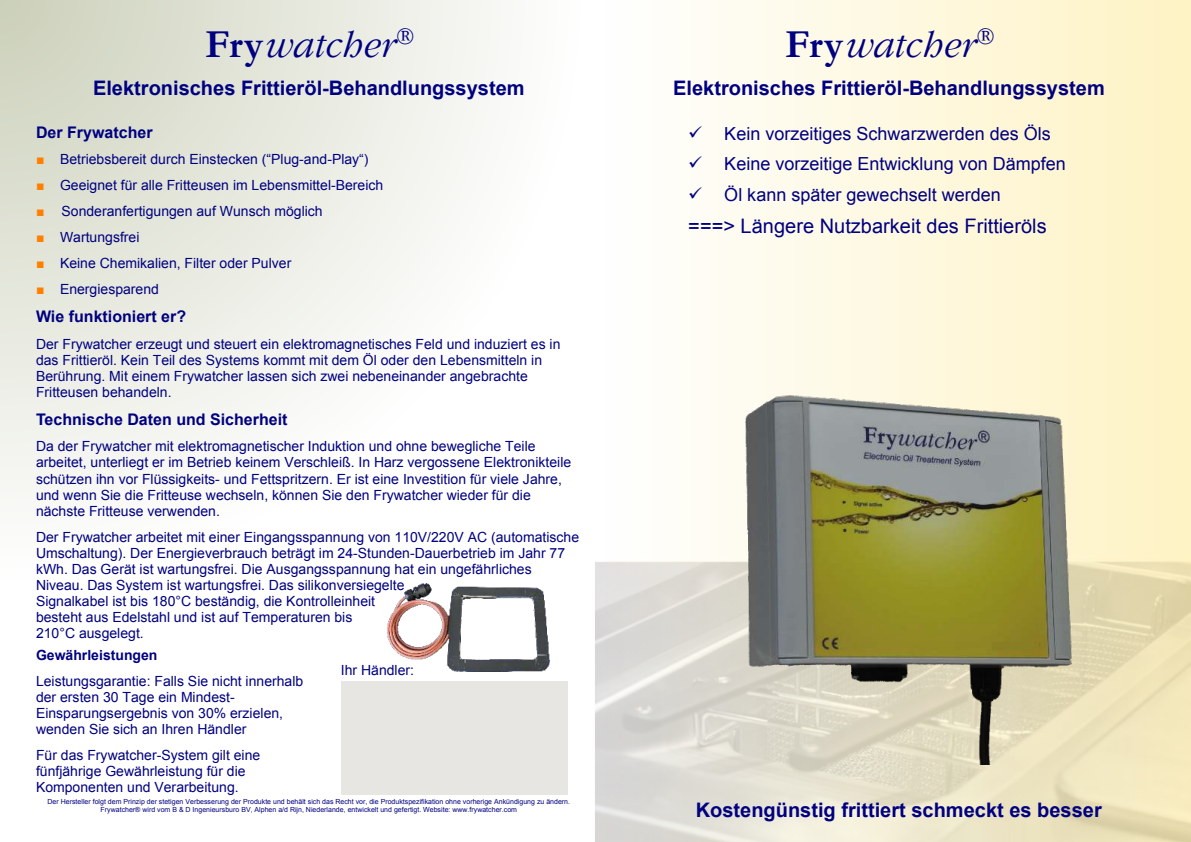
<style>
.page{position:relative;width:1191px;height:842px;background:#fff}
.page>*{position:absolute;margin:0;border:0;box-sizing:border-box;transform-origin:0 0}
.t1{font:38px "Gatineau";color:#000080}
.t2{font:700 20px "Arial";color:#000080}
.t3{font:20px "Arial";color:#000080}
.t4{font:18px "Arial";color:#000080}
.t5{font:700 16px "Arial";color:#000080}
.t6{font:14px/16.1px "Arial";color:#000080}
.t7{font:700 14px "Arial";color:#000080}
.t8{font:7px/8px "Arial";color:#000080;text-align:center}
.s1{font-family:"Garamond";font-weight:700;font-size:40px}
.s2{color:#ff8000}
</style>
<div class="page">
<img style="left:595px;top:0;width:595px;height:842px">
<svg style="left:0;top:0;width:489px;height:489px"></svg>
<svg style="left:0;top:0;width:480px;height:480px"></svg>
<svg style="left:0;top:0;width:473px;height:473px"></svg>
<svg style="left:0;top:0;width:464px;height:464px"></svg>
<svg style="left:0;top:0;width:457px;height:457px;fill:#f8f8f5"></svg>
<svg style="left:0;top:0;width:441px;height:441px;fill:#f7f7f4"></svg>
<svg style="left:0;top:0;width:436px;height:436px;fill:#f6f7f3"></svg>
<svg style="left:0;top:0;width:431px;height:431px;fill:#f5f6f2"></svg>
<svg style="left:0;top:0;width:420px;height:420px;fill:#f4f5f1"></svg>
<svg style="left:0;top:0;width:413px;height:413px;fill:#f4f5f0"></svg>
<svg style="left:0;top:0;width:406px;height:406px;fill:#f3f4ef"></svg>
<svg style="left:0;top:0;width:399px;height:399px;fill:#f3f4ee"></svg>
<svg style="left:0;top:0;width:394px;height:394px;fill:#f2f3ed"></svg>
<svg style="left:0;top:0;width:389px;height:389px;fill:#f1f3ed"></svg>
<svg style="left:0;top:0;width:382px;height:382px;fill:#f1f2ec"></svg>
<svg style="left:0;top:0;width:378px;height:378px;fill:#f0f1eb"></svg>
<svg style="left:0;top:0;width:368px;height:368px;fill:#eff1ea"></svg>
<svg style="left:0;top:0;width:364px;height:364px;fill:#eff0e9"></svg>
<svg style="left:0;top:0;width:357px;height:357px;fill:#eef0e8"></svg>
<svg style="left:0;top:0;width:345px;height:345px;fill:#edefe7"></svg>
<svg style="left:0;top:0;width:340px;height:340px;background:#edeee7"></svg>
<svg style="left:0;top:0;width:331px;height:331px;background:#ecede5"></svg>
<svg style="left:0;top:0;width:319px;height:319px;background:#ebede4"></svg>
<svg style="left:0;top:0;width:312px;height:312px;background:#eaece3"></svg>
<svg style="left:0;top:0;width:305px;height:305px;background:#e9ebe2"></svg>
<svg style="left:0;top:0;width:296px;height:296px;background:#e8eae1"></svg>
<svg style="left:0;top:0;width:289px;height:289px;background:#e8eae0"></svg>
<svg style="left:0;top:0;width:280px;height:280px;background:#e7e9df"></svg>
<div style="left:0;top:0;width:277px;height:277px;background:#e6e9de"></div>
<div style="left:0;top:0;width:271px;height:270px;background:#e6e8dd"></div>
<div style="left:0;top:0;width:264px;height:263px;background:#e5e7dc"></div>
<div style="left:0;top:0;width:257px;height:257px;background:#e4e7db"></div>
<div style="left:0;top:0;width:245px;height:245px;background:#e3e6d9"></div>
<div style="left:0;top:0;width:238px;height:238px;background:#e2e5d9"></div>
<div style="left:0;top:0;width:231px;height:231px;background:#e1e4d7"></div>
<div style="left:0;top:0;width:222px;height:222px;background:#e1e4d6"></div>
<div style="left:0;top:0;width:215px;height:215px;background:#e0e3d6"></div>
<svg style="left:0;top:0;width:208px;height:208px"></svg>
<div style="left:0;top:0;width:205px;height:205px;background:#dfe2d4"></div>
<div style="left:0;top:0;width:201px;height:201px;background:#dfe2d4"></div>
<svg style="left:0;top:0;width:196px;height:196px;background:#d8dbcb"></svg>
<div style="left:341px;top:681px;width:227px;height:114px;background:#e7e6e3"></div>
<img style="left:388px;top:583px;width:161px;height:88px">
<img style="left:745px;top:395px;width:326px;height:369px">
<h1 class="t1" style="left:205px;top:25px;width:209px"><span class="s1">Fry</span>watcher<sup>®</sup></h1>
<h2 class="t2" style="left:93px;top:81px;width:433px">Elektronisches Frittieröl-Behandlungssystem</h2>
<p class="t5" style="left:36px;top:126px;width:118px">Der Frywatcher</p>
<p class="t6" style="left:36px;top:152px;width:334px"><span class="s2">■</span> Betriebsbereit durch Einstecken (“Plug-and-Play“)</p>
<p class="t6" style="left:36px;top:179px;width:349px"><span class="s2">■</span> Geeignet für alle Fritteusen im Lebensmittel-Bereich</p>
<p class="t6" style="left:36px;top:205px;width:288px"><span class="s2">■</span> Sonderanfertigungen auf Wunsch möglich</p>
<p class="t6" style="left:36px;top:231px;width:105px"><span class="s2">■</span> Wartungsfrei</p>
<p class="t6" style="left:36px;top:257px;width:257px"><span class="s2">■</span> Keine Chemikalien, Filter oder Pulver</p>
<p class="t6" style="left:36px;top:283px;width:125px"><span class="s2">■</span> Energiesparend</p>
<p class="t5" style="left:36px;top:311px;width:152px">Wie funktioniert er?</p>
<p class="t6" style="left:36px;top:337px;width:526px">Der Frywatcher erzeugt und steuert ein elektromagnetisches Feld und induziert es in das Frittieröl. Kein Teil des Systems kommt mit dem Öl oder den Lebensmitteln in Berührung. Mit einem Frywatcher lassen sich zwei nebeneinander angebrachte Fritteusen behandeln.</p>
<p class="t5" style="left:36px;top:413px;width:253px">Technische Daten und Sicherheit</p>
<p class="t6" style="left:36px;top:440px;width:537px">Da der Frywatcher mit elektromagnetischer Induktion und ohne bewegliche Teile arbeitet, unterliegt er im Betrieb keinem Verschleiß. In Harz vergossene Elektronikteile schützen ihn vor Flüssigkeits- und Fettspritzern. Er ist eine Investition für viele Jahre, und wenn Sie die Fritteuse wechseln, können Sie den Frywatcher wieder für die nächste Fritteuse verwenden.</p>
<p class="t6" style="left:36px;top:530px;width:545px">Der Frywatcher arbeitet mit einer Eingangsspannung von 110V/220V AC (automatische Umschaltung). Der Energieverbrauch beträgt im 24-Stunden-Dauerbetrieb im Jahr 77 kWh. Das Gerät ist wartungsfrei. Die Ausgangsspannung hat ein ungefährliches Niveau. Das System ist wartungsfrei. Das silikonversiegelte<br>Signalkabel ist bis 180°C beständig, die Kontrolleinheit<br>besteht aus Edelstahl und ist auf Temperaturen bis<br>210°C ausgelegt.</p>
<p class="t6" style="left:341px;top:663px;width:75px">Ihr Händler:</p>
<p class="t7" style="left:36px;top:650px;width:123px">Gewährleistungen</p>
<p class="t6" style="left:36px;top:674px;width:269px">Leistungsgarantie: Falls Sie nicht innerhalb der ersten 30 Tage ein Mindest-Einsparungsergebnis von 30% erzielen, wenden Sie sich an Ihren Händler</p>
<p class="t6" style="left:36px;top:748px;width:226px">Für das Frywatcher-System gilt eine fünfjährige Gewährleistung für die<br>Komponenten und Verarbeitung.</p>
<h1 class="t1" style="left:785px;top:25px;width:209px"><span class="s1">Fry</span>watcher<sup>®</sup></h1>
<h2 class="t2" style="left:673px;top:81px;width:433px">Elektronisches Frittieröl-Behandlungssystem</h2>
<p class="t4" style="left:688px;top:127px;width:364px">✔ Kein vorzeitiges Schwarzwerden des Öls</p>
<p class="t4" style="left:688px;top:157px;width:379px">✔ Keine vorzeitige Entwicklung von Dämpfen</p>
<p class="t4" style="left:688px;top:188px;width:314px">✔ Öl kann später gewechselt werden</p>
<h2 class="t3" style="left:688px;top:219px;width:360px">===&gt; Längere Nutzbarkeit des Frittieröls</h2>
<p class="t8" style="left:48px;top:799px;width:524px">Der Hersteller folgt dem Prinzip der stetigen Verbesserung der Produkte und behält sich das Recht vor, die Produktspezifikation ohne vorherige Ankündigung zu ändern.<br>Frywatcher® wird vom B &amp; D Ingenieursburo BV, Alphen a/d Rijn, Niederlande, entwickelt und gefertigt. Website: www.frywatcher.com</p>
<h2 class="t2" style="left:695px;top:803px;width:407px">Kostengünstig frittiert schmeckt es besser</h2>
</div>
